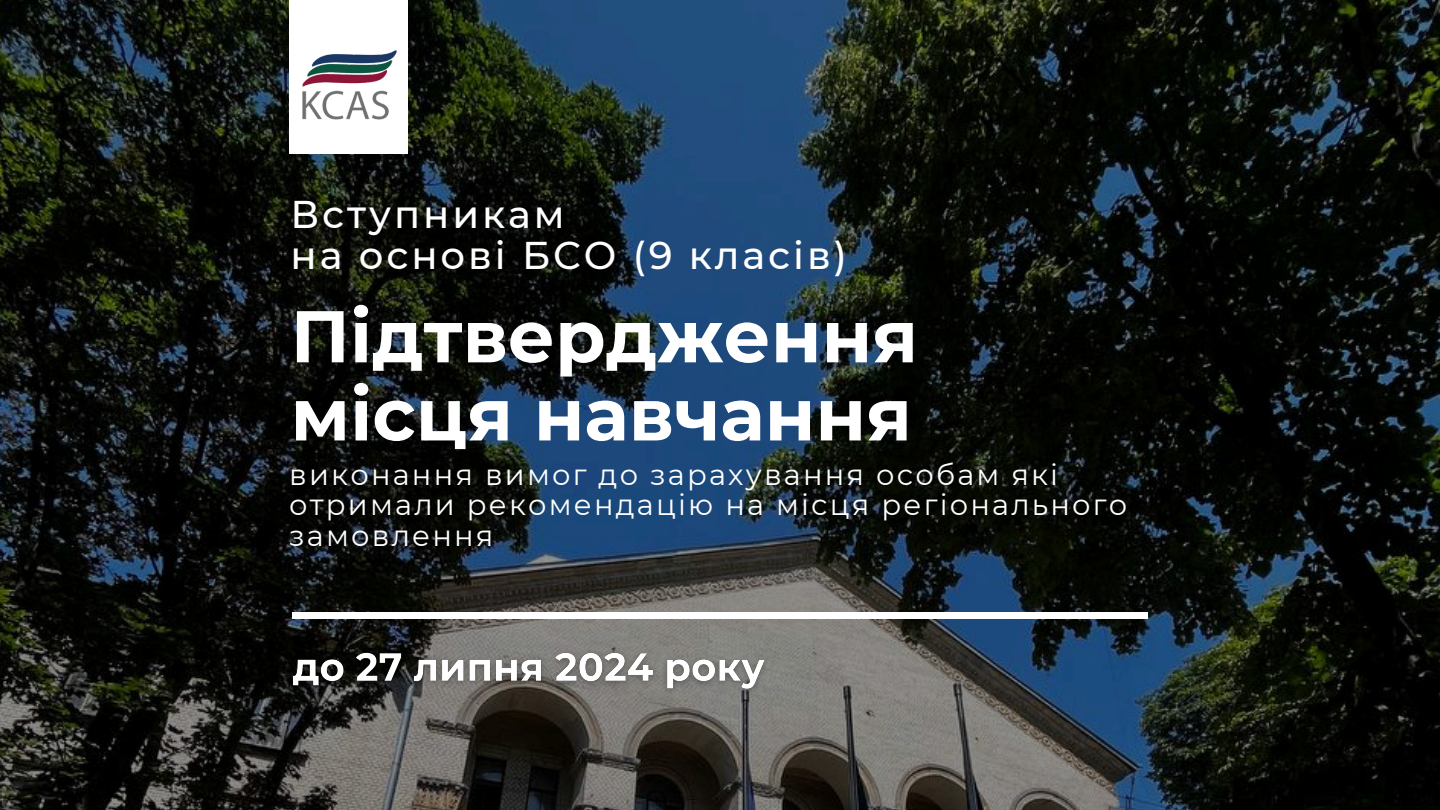
<style>
.page{position:relative;width:1440px;height:810px;background:#fff}
.page>*{position:absolute;margin:0;border:0;box-sizing:border-box;transform-origin:0 0}
.t1{font:700 73.1px/78.1px "Montserrat";color:#fff}
.t2{font:500 38.6px/41.1px "Montserrat";letter-spacing:.075em;color:#fff}
.t3{font:29px/30.8px "Montserrat";letter-spacing:.075em;color:#fff}
</style>
<div class="page">
<img style="left:0;top:0;width:1440px;height:810px">
<div style="left:292px;top:612px;width:856px;height:6px;background:#fff"></div>
<div style="left:289px;top:0;width:118px;height:154px;background:#fff"></div>
<img style="left:302px;top:50px;width:95px;height:70px">
<img style="left:283px;top:645px;width:493px;height:55px">
<h2 class="t2" style="left:291px;top:193px;width:558px">Вступникам<br>на основі БСО (9 класів)</h2>
<p class="t1" style="left:291px;top:297px;width:629px">Підтвердження місця навчання</p>
<h1 class="t3" style="left:289px;top:459px;width:840px">виконання вимог до зарахування особам які отримали рекомендацію на місця регіонального замовлення</h1>
</div>
